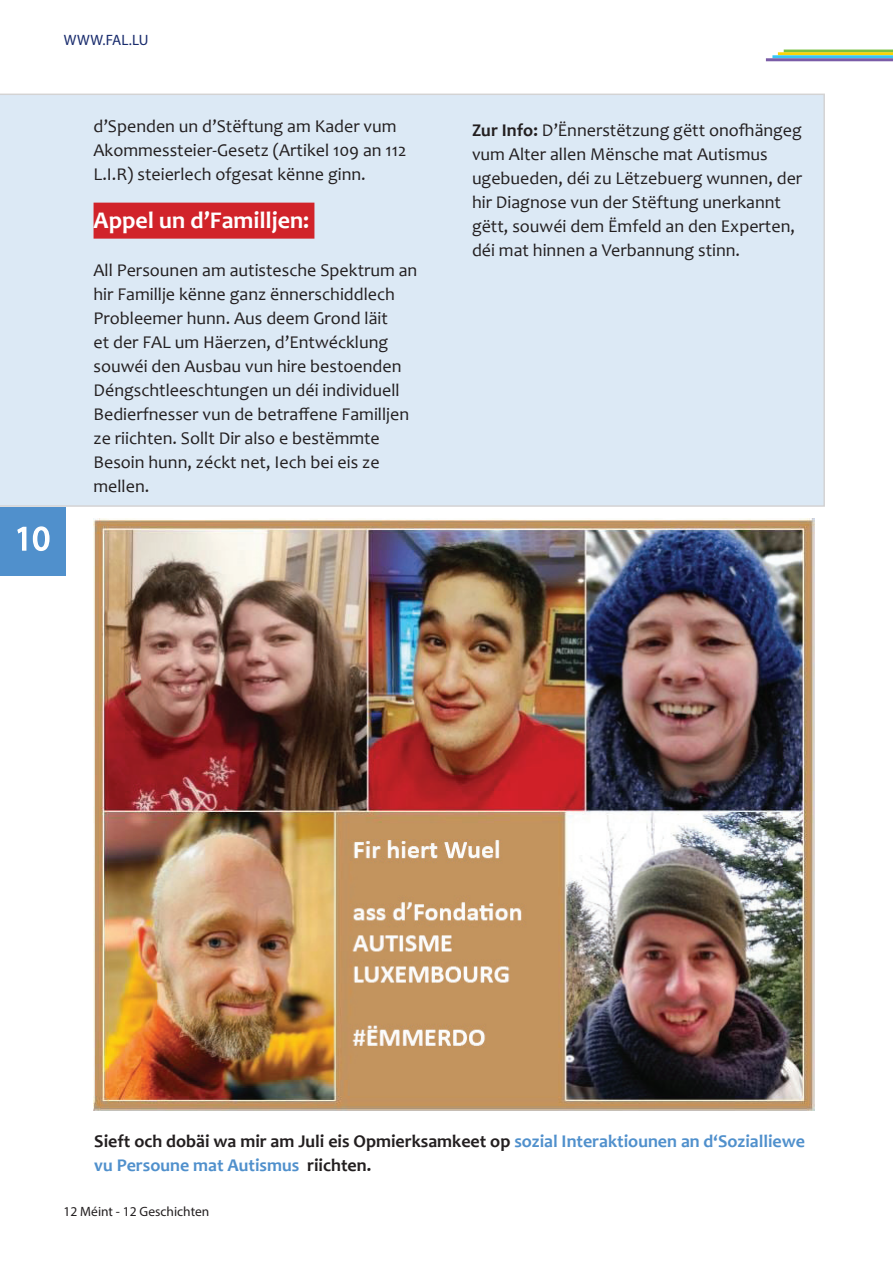
<style>
.page{position:relative;width:893px;height:1263px;background:#fff}
.page>*{position:absolute;margin:0;border:0;box-sizing:border-box;transform-origin:0 0}
.t1{font:34.5px "Myriad Pro";color:#fff}
.t2{font:700 24px "Candara";color:#fff}
.t3{font:18px/24px "Candara";color:#231f20}
.t4{font:700 18px/24px "Candara";color:#5090cc}
.t5{font:15px "Myriad Pro";letter-spacing:.02em;color:#172a6c}
.t6{font:13.5px "Myriad Pro";color:#231f20}
.s1{font-weight:700}
.s2{color:#231f20}
</style>
<div class="page">
<div style="left:0;top:94px;width:825px;height:413px;background:#dce9f5"></div>
<div style="left:0;top:507px;width:66px;height:68px;background:#5090cc"></div>
<svg style="left:17px;top:526px;width:33px;height:25px"></svg>
<hr style="left:784px;top:50px;width:109px;height:3px;background:#79c142">
<hr style="left:778px;top:52px;width:115px;height:3px;background:#fcd406">
<hr style="left:772px;top:55px;width:121px;height:3px;background:#38c6f4">
<hr style="left:766px;top:58px;width:127px;height:3px;background:#7a5ca7">
<div style="left:94px;top:203px;width:220px;height:36px;background:#d1232a"></div>
<img style="left:94px;top:519px;width:720px;height:591px">
<p class="t5" style="left:64px;top:31px;width:86px">WWW.FAL.LU</p>
<h1 class="t1" style="left:15px;top:517px;width:37px">10</h1>
<p class="t3" style="left:94px;top:114px;width:314px">d’Spenden un d’Stëftung am Kader vum<br>Akommessteier-Gesetz (Artikel 109 an 112<br>L.I.R) steierlech ofgesat kënne ginn.</p>
<h2 class="t2" style="left:94px;top:206px;width:217px">Appel un d’Familljen:</h2>
<p class="t3" style="left:94px;top:258px;width:325px">All Persounen am autistesche Spektrum an hir Famillje kënne ganz ënnerschiddlech Probleemer hunn. Aus deem Grond läit<br>et der FAL um Häerzen, d’Entwécklung souwéi den Ausbau vun hire bestoenden Déngschtleeschtungen un déi individuell Bedierfnesser vun de betraffene Familljen ze riichten. Sollt Dir also e bestëmmte Besoin hunn, zéckt net, Iech bei eis ze mellen.</p>
<p class="t3" style="left:472px;top:119px;width:332px"><span class="s1">Zur Info:</span> D’Ënnerstëtzung gëtt onofhängeg vum Alter allen Mënsche mat Autismus ugebueden, déi zu Lëtzebuerg wunnen, der hir Diagnose vun der Stëftung unerkannt gëtt, souwéi dem Ëmfeld an den Experten, déi mat hinnen a Verbannung stinn.</p>
<p class="t4" style="left:94px;top:1129px;width:712px"><span class="s2">Sieft och dobäi wa mir am Juli eis Opmierksamkeet op</span> sozial Interaktiounen an d‘Sozialliewe vu Persoune mat Autismus <span class="s2">riichten.</span></p>
<p class="t6" style="left:64px;top:1203px;width:147px">12 Méint - 12 Geschichten</p>
</div>
